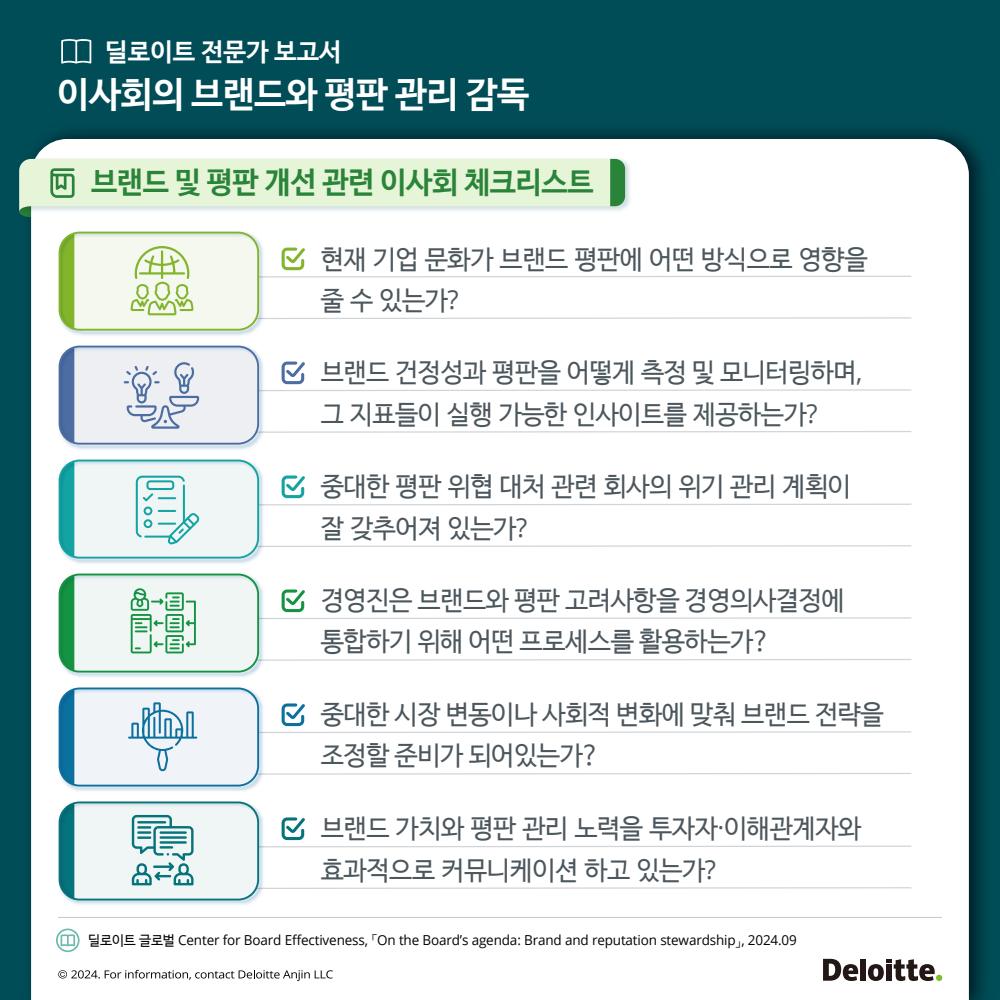
<style>
.page{position:relative;width:1000px;height:1000px;background:#fff}
.page>*{position:absolute;margin:0;border:0;box-sizing:border-box;transform-origin:0 0}
.t1{font:700 35.88px "Nanum Barun Gothic";letter-spacing:-.015em;color:#fff}
.t2{font:700 30px "Nanum Barun Gothic";letter-spacing:-.015em;color:#29843a}
.t3{font:26.25px/41.2px "Nanum Barun Gothic";letter-spacing:-.015em;color:#4c575d}
.t4{font:700 25.25px "Nanum Barun Gothic";color:#fff}
.t5{font:13.75px "Open Sans";letter-spacing:-.01em;color:#040000}
.s1{font-family:"Open Sans"}
.s2{font-family:"Nanum Barun Gothic"}
</style>
<div class="page">
<div style="left:0;top:0;width:999px;height:999px;background:#004d57"></div>
<img style="left:51px;top:131px;width:932px;height:868px">
<div style="left:31px;top:139px;width:937px;height:860px;background:#fff"></div>
<svg style="left:58px;top:969px;width:275px;height:11px;background:#d0d0d0"></svg>
<svg style="left:61px;top:39px;width:30px;height:25px"></svg>
<svg style="left:935px;top:974px;width:7px;height:6px"></svg>
<div style="left:860px;top:958px;width:5px;height:22px;background:#231815"></div>
<svg style="left:867px;top:958px;width:67px;height:22px"></svg>
<svg style="left:822px;top:958px;width:35px;height:22px"></svg>
<svg style="left:56px;top:928px;width:24px;height:23px"></svg>
<hr style="left:58px;top:916px;width:883px;height:1px;background:#c3cbcb">
<img style="left:29px;top:155px;width:605px;height:65px">
<svg style="left:19px;top:159px;width:606px;height:58px;background:#e1f0d7"></svg>
<img style="left:57px;top:230px;width:211px;height:110px">
<img style="left:57px;top:344px;width:211px;height:110px">
<img style="left:57px;top:458px;width:211px;height:110px">
<img style="left:57px;top:685px;width:211px;height:110px">
<img style="left:57px;top:800px;width:211px;height:109px">
<div style="left:266px;top:246px;width:646px;height:74px;background:#fff"></div>
<div style="left:266px;top:361px;width:646px;height:72px;background:#fff"></div>
<div style="left:266px;top:702px;width:646px;height:73px;background:#fff"></div>
<div style="left:266px;top:475px;width:646px;height:72px;background:#fff"></div>
<div style="left:266px;top:588px;width:646px;height:73px;background:#fff"></div>
<div style="left:266px;top:814px;width:646px;height:75px;background:#fff"></div>
<img style="left:57px;top:230px;width:209px;height:107px">
<div style="left:59px;top:231px;width:200px;height:99px;border:2px solid #82b42c;border-radius:20px"></div>
<img style="left:57px;top:343px;width:209px;height:108px">
<div style="left:59px;top:345px;width:200px;height:99px;border:2px solid #4c6da1;border-radius:20px"></div>
<img style="left:57px;top:457px;width:209px;height:108px">
<div style="left:59px;top:459px;width:200px;height:99px;border:2px solid #12a3a2;border-radius:20px"></div>
<img style="left:57px;top:571px;width:209px;height:109px">
<div style="left:59px;top:573px;width:200px;height:99px;border:2px solid #149343;border-radius:20px"></div>
<img style="left:57px;top:686px;width:209px;height:107px">
<div style="left:59px;top:687px;width:200px;height:99px;border:2px solid #0c709f;border-radius:20px"></div>
<img style="left:57px;top:800px;width:209px;height:107px">
<div style="left:59px;top:801px;width:200px;height:99px;border:2px solid #06727b;border-radius:20px"></div>
<p class="t4" style="left:105px;top:39px;width:238px">딜로이트 전문가 보고서</p>
<h1 class="t1" style="left:58px;top:75px;width:473px">이사회의 브랜드와 평판 관리 감독</h1>
<p class="t2" style="left:91px;top:167px;width:504px">브랜드 및 평판 개선 관련 이사회 체크리스트</p>
<p class="t3" style="left:321px;top:239px;width:548px">현재 기업 문화가 브랜드 평판에 어떤 방식으로 영향을 줄 수 있는가<span class="s1">?</span></p>
<p class="t3" style="left:321px;top:353px;width:543px">브랜드 건정성과 평판을 어떻게 측정 및 모니터링하며<span class="s1">, </span>그 지표들이 실행 가능한 인사이트를 제공하는가<span class="s1">?</span></p>
<p class="t3" style="left:321px;top:467px;width:531px">중대한 평판 위협 대처 관련 회사의 위기 관리 계획이 잘 갖추어져 있는가<span class="s1">?</span></p>
<p class="t3" style="left:321px;top:581px;width:525px">경영진은 브랜드와 평판 고려사항을 경영의사결정에 통합하기 위해 어떤 프로세스를 활용하는가?</p>
<p class="t3" style="left:321px;top:695px;width:564px">중대한 시장 변동이나 사회적 변화에 맞춰 브랜드 전략을 조정할 준비가 되어있는가?</p>
<p class="t3" style="left:321px;top:809px;width:542px">브랜드 가치와 평판 관리 노력을 투자자<span class="s1">·</span>이해관계자와 효과적으로 커뮤니케이션 하고 있는가<span class="s1">?</span></p>
<p class="t5" style="left:88px;top:930px;width:710px"><span class="s2">딜로이트 글로벌</span> Center for Board Effectiveness, <span class="s2">「</span>On the Board’s agenda: Brand and reputation stewardship<span class="s2">」</span>, 2024.09</p>
</div>
